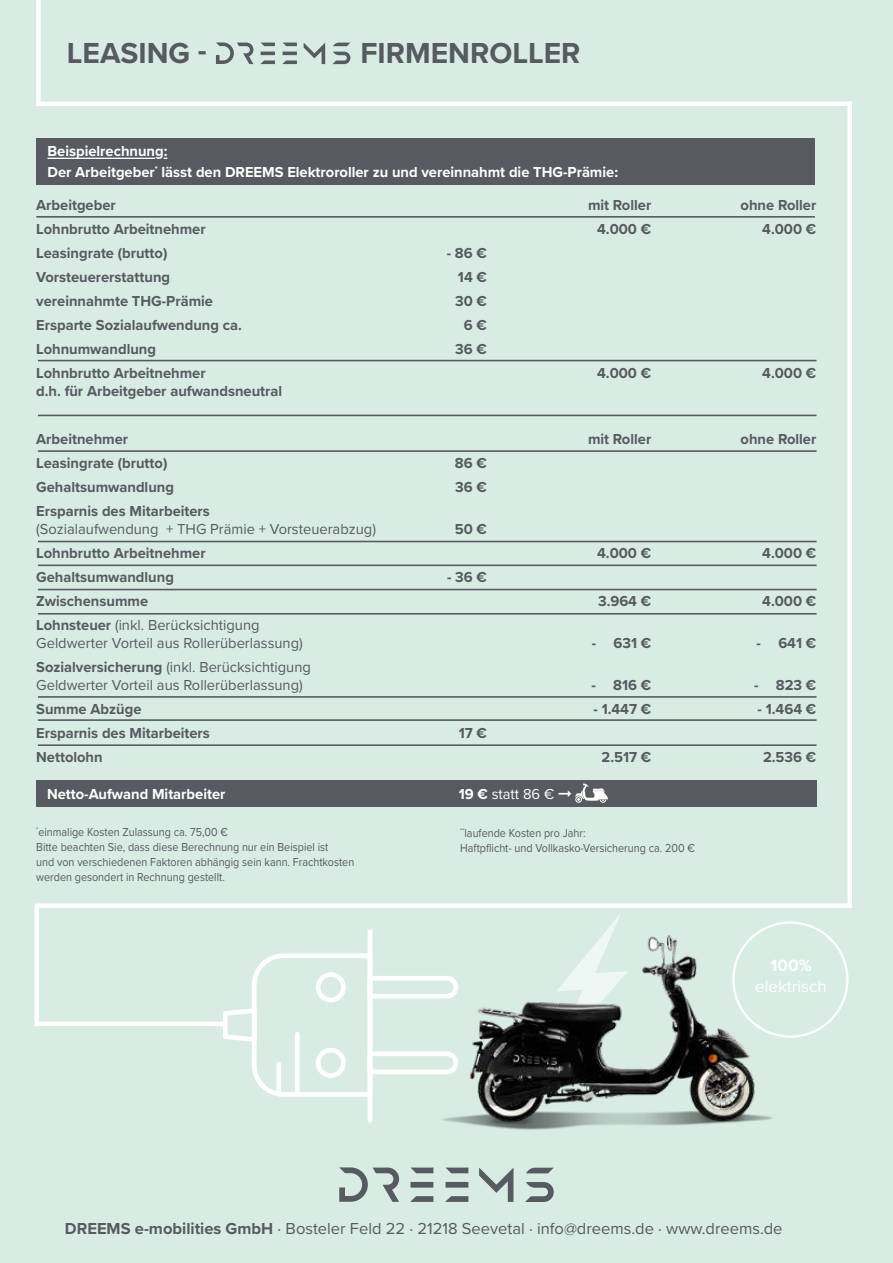
<style>
.page{position:relative;width:893px;height:1263px;background:#d8ece4}
.page>*{position:absolute;margin:0;border:0;box-sizing:border-box;transform-origin:0 0}
.t1{font:700 30px "Proxima Nova";color:#575a60}
.t2{font:16.95px "Proxima Nova";color:#fff}
.t3{font:700 16.95px "Proxima Nova";color:#fff}
.t4{font:16.5px "Proxima Nova";color:#575a60}
.t5{font:700 15px "Proxima Nova";color:#575a60}
.t6{font:15px/18px "Proxima Nova";color:#575a60}
.t7{font:700 15px/21px "Proxima Nova";color:#fff}
.t8{font:15px "Proxima Nova";color:#fff}
.t9{font:12px/15px "Proxima Nova";color:#575a60;scale:.9 1}
.s1{font-weight:700}
.s2{color:#d8ece4}
</style>
<div class="page">
<div style="left:36px;top:0;width:5px;height:102px;background:#fff"></div>
<hr style="left:36px;top:102px;width:816px;height:4px;background:#fff">
<div style="left:35px;top:903px;width:815px;height:5px;background:#fff"></div>
<svg style="left:339px;top:1167px;width:60px;height:35px"></svg>
<svg style="left:411px;top:1167px;width:22px;height:35px"></svg>
<svg style="left:446px;top:1167px;width:22px;height:35px"></svg>
<svg style="left:479px;top:1167px;width:34px;height:35px"></svg>
<svg style="left:525px;top:1168px;width:29px;height:34px"></svg>
<hr style="left:35px;top:1022px;width:190px;height:4px;background:#fff">
<hr style="left:35px;top:906px;width:4px;height:120px;background:#fff">
<svg style="left:223px;top:930px;width:216px;height:193px"></svg>
<div style="left:295px;top:1032px;width:5px;height:65px;background:#fff;border-radius:2px"></div>
<div style="left:276px;top:1062px;width:5px;height:34px;background:#fff;border-radius:2px"></div>
<svg style="left:606px;top:915px;width:14px;height:16px"></svg>
<img style="left:439px;top:931px;width:335px;height:199px">
<div style="left:732px;top:921px;width:116px;height:117px;border:2px solid #fff;border-radius:50%"></div>
<svg style="left:216px;top:42px;width:37px;height:22px"></svg>
<svg style="left:261px;top:43px;width:14px;height:21px"></svg>
<svg style="left:283px;top:43px;width:14px;height:21px"></svg>
<svg style="left:304px;top:43px;width:21px;height:21px"></svg>
<svg style="left:332px;top:43px;width:18px;height:21px"></svg>
<div style="left:847px;top:102px;width:5px;height:806px;background:#fff"></div>
<hr style="left:38px;top:360px;width:778px;height:1px;background:#575a60">
<hr style="left:38px;top:450px;width:778px;height:2px;background:#575a60">
<hr style="left:38px;top:564px;width:778px;height:2px;background:#575a60">
<hr style="left:38px;top:541px;width:778px;height:1px;background:#575a60">
<hr style="left:38px;top:415px;width:778px;height:1px;background:#575a60">
<hr style="left:38px;top:589px;width:778px;height:1px;background:#575a60">
<hr style="left:38px;top:613px;width:778px;height:1px;background:#575a60">
<hr style="left:38px;top:696px;width:778px;height:2px;background:#575a60">
<hr style="left:38px;top:744px;width:778px;height:2px;background:#575a60">
<hr style="left:38px;top:719px;width:778px;height:2px;background:#575a60">
<hr style="left:36px;top:216px;width:779px;height:2px;background:#575a60">
<div style="left:36px;top:138px;width:778px;height:47px;background:#575a60"></div>
<hr style="left:48px;top:158px;width:107px;height:1px;background:#fff">
<div style="left:36px;top:780px;width:780px;height:27px;background:#575a60"></div>
<svg style="left:575px;top:783px;width:33px;height:20px"></svg>
<h1 class="t1" style="left:67px;top:31px;width:141px">LEASING -</h1>
<h1 class="t1" style="left:360px;top:31px;width:222px">FIRMENROLLER</h1>
<p class="t7" style="left:48px;top:140px;width:572px">Beispielrechnung:<br>Der Arbeitgeber<sup>*</sup> lässt den DREEMS Elektroroller zu und vereinnahmt die THG-Prämie:</p>
<p class="t5" style="left:36px;top:193px;width:81px">Arbeitgeber</p>
<p class="t5" style="left:588px;top:193px;width:65px">mit Roller</p>
<p class="t5" style="left:741px;top:193px;width:77px">ohne Roller</p>
<p class="t5" style="left:36px;top:217px;width:171px">Lohnbrutto Arbeitnehmer</p>
<p class="t5" style="left:597px;top:217px;width:56px">4.000 €</p>
<p class="t5" style="left:762px;top:217px;width:56px">4.000 €</p>
<p class="t5" style="left:36px;top:241px;width:133px">Leasingrate (brutto)</p>
<p class="t5" style="left:447px;top:241px;width:42px">- 86 €</p>
<p class="t5" style="left:36px;top:265px;width:135px">Vorsteuererstattung</p>
<p class="t5" style="left:458px;top:265px;width:31px">14 €</p>
<p class="t5" style="left:36px;top:289px;width:178px">vereinnahmte THG-Prämie</p>
<p class="t5" style="left:455px;top:289px;width:33px">30 €</p>
<p class="t5" style="left:36px;top:313px;width:207px">Ersparte Sozialaufwendung ca.</p>
<p class="t5" style="left:464px;top:313px;width:25px">6 €</p>
<p class="t5" style="left:36px;top:337px;width:121px">Lohnumwandlung</p>
<p class="t5" style="left:455px;top:337px;width:33px">36 €</p>
<p class="t5" style="left:36px;top:361px;width:171px">Lohnbrutto Arbeitnehmer</p>
<p class="t5" style="left:597px;top:361px;width:56px">4.000 €</p>
<p class="t5" style="left:762px;top:361px;width:56px">4.000 €</p>
<p class="t5" style="left:36px;top:379px;width:247px">d.h. für Arbeitgeber aufwandsneutral</p>
<p class="t5" style="left:36px;top:427px;width:93px">Arbeitnehmer</p>
<p class="t5" style="left:588px;top:427px;width:65px">mit Roller</p>
<p class="t5" style="left:741px;top:427px;width:77px">ohne Roller</p>
<p class="t5" style="left:36px;top:451px;width:133px">Leasingrate (brutto)</p>
<p class="t5" style="left:455px;top:451px;width:34px">86 €</p>
<p class="t5" style="left:36px;top:475px;width:139px">Gehaltsumwandlung</p>
<p class="t5" style="left:455px;top:475px;width:33px">36 €</p>
<p class="t5" style="left:36px;top:499px;width:175px">Ersparnis des Mitarbeiters</p>
<p class="t6" style="left:36px;top:519px;width:341px">(Sozialaufwendung + THG Prämie + Vorsteuerabzug)</p>
<p class="t5" style="left:455px;top:517px;width:34px">50 €</p>
<p class="t5" style="left:36px;top:541px;width:171px">Lohnbrutto Arbeitnehmer</p>
<p class="t5" style="left:597px;top:541px;width:56px">4.000 €</p>
<p class="t5" style="left:762px;top:541px;width:56px">4.000 €</p>
<p class="t5" style="left:36px;top:565px;width:139px">Gehaltsumwandlung</p>
<p class="t5" style="left:447px;top:565px;width:41px">- 36 €</p>
<p class="t5" style="left:36px;top:589px;width:113px">Zwischensumme</p>
<p class="t5" style="left:598px;top:589px;width:55px">3.964 €</p>
<p class="t5" style="left:762px;top:589px;width:56px">4.000 €</p>
<p class="t6" style="left:36px;top:615px;width:268px"><span class="s1">Lohnsteuer</span> (inkl. Berücksichtigung<br>Geldwerter Vorteil aus Rollerüberlassung)</p>
<p class="t5" style="left:592px;top:631px;width:61px">- <span class="s2">1.</span> 631 €</p>
<p class="t5" style="left:757px;top:631px;width:61px">- <span class="s2">1.</span> 641 €</p>
<p class="t6" style="left:36px;top:657px;width:276px"><span class="s1">Sozialversicherung</span> (inkl. Berücksichtigung<br>Geldwerter Vorteil aus Rollerüberlassung)</p>
<p class="t5" style="left:591px;top:673px;width:61px">- <span class="s2">1.</span> 816 €</p>
<p class="t5" style="left:754px;top:673px;width:64px">- <span class="s2">1.</span> 823 €</p>
<p class="t5" style="left:36px;top:697px;width:107px">Summe Abzüge</p>
<p class="t5" style="left:594px;top:697px;width:59px">- 1.447 €</p>
<p class="t5" style="left:758px;top:697px;width:60px">- 1.464 €</p>
<p class="t5" style="left:36px;top:721px;width:175px">Ersparnis des Mitarbeiters</p>
<p class="t5" style="left:459px;top:721px;width:30px">17 €</p>
<p class="t5" style="left:36px;top:745px;width:68px">Nettolohn</p>
<p class="t5" style="left:601px;top:745px;width:51px">2.517 €</p>
<p class="t5" style="left:763px;top:745px;width:55px">2.536 €</p>
<p class="t7" style="left:47px;top:783px;width:180px">Netto-Aufwand Mitarbeiter</p>
<p class="t8" style="left:459px;top:782px;width:114px"><span class="s1">19 €</span> statt 86 € ➞</p>
<p class="t9" style="left:460px;top:824px;width:262px"><sup>**</sup>laufende Kosten pro Jahr:<br>Haftpflicht- und Vollkasko-Versicherung ca. 200 €</p>
<p class="t9" style="left:36px;top:824px;width:355px"><sup>*</sup>einmalige Kosten Zulassung ca. 75,00 €<br>Bitte beachten Sie, dass diese Berechnung nur ein Beispiel ist<br>und von verschiedenen Faktoren abhängig sein kann. Frachtkosten werden gesondert in Rechnung gestellt.</p>
<p class="t3" style="left:771px;top:953px;width:42px">100%</p>
<p class="t2" style="left:755px;top:973px;width:73px">elektrisch</p>
<p class="t4" style="left:65px;top:1216px;width:719px"><span class="s1">DREEMS e-mobilities GmbH</span> · Bosteler Feld 22 · 21218 Seevetal · info@dreems.de · www.dreems.de</p>
</div>
